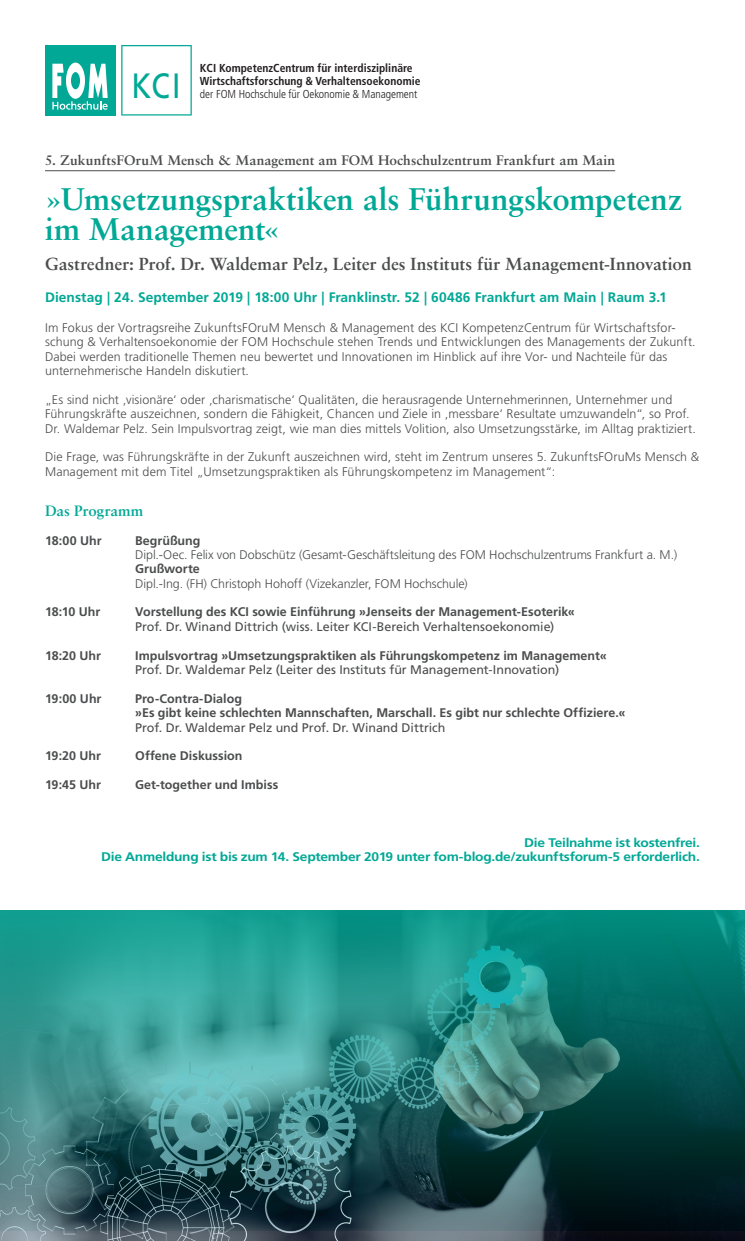
<style>
.page{position:relative;width:745px;height:1241px;background:#fff}
.page>*{position:absolute;margin:0;border:0;box-sizing:border-box;transform-origin:0 0}
.t1{font:35.12px "Frutiger LT Pro";color:#00a895;scale:.85 1}
.t2{font:700 31.25px/30px "Sabon LT Std";color:#00a895}
.t3{font:700 17.5px "Sabon LT Std";color:#4b4c4d}
.t4{font:700 15px "Sabon LT Std";letter-spacing:.005em;color:#00a895}
.t5{font:700 13.75px "Frutiger LT Std";color:#00a895}
.t6{font:700 13.75px "Sabon LT Std";letter-spacing:.01em;color:#4b4c4d}
.t7{font:300 12.5px/14.4px "Frutiger LT Std";letter-spacing:.005em;color:#4b4c4d}
.t8{font:700 12.5px/14.4px "Frutiger LT Std";color:#4b4c4d}
.t9{font:12.5px "Frutiger LT Std";color:#4b4c4d}
.t10{font:700 12.5px/14.4px "Frutiger LT Std";letter-spacing:-.02em;color:#00a895;text-align:right;scale:1.1 1}
.t11{font:700 condensed 11.5px/13px "Frutiger LT Std";color:#231f20}
.t12{font:300 condensed 11.5px "Frutiger LT Std";letter-spacing:-.005em;color:#231f20}
</style>
<div class="page">
<img style="left:0;top:910px;width:744px;height:330px">
<svg style="left:121px;top:45px;width:71px;height:70px"></svg>
<div style="left:45px;top:45px;width:70px;height:70px;background:#00a895"></div>
<svg style="left:52px;top:63px;width:56px;height:47px"></svg>
<hr style="left:45px;top:170px;width:569px;height:1px;background:#4b4c4d">
<h1 class="t1" style="left:131px;top:65px;width:59px">KCI</h1>
<p class="t11" style="left:200px;top:62px;width:222px">KCI KompetenzCentrum für interdisziplinäre<br>Wirtschaftsforschung &amp; Verhaltensoekonomie</p>
<p class="t12" style="left:200px;top:88px;width:219px">der FOM Hochschule für Oekonomie &amp; Management</p>
<p class="t6" style="left:45px;top:152px;width:571px">5. ZukunftsFOruM Mensch &amp; Management am FOM Hochschulzentrum Frankfurt am Main</p>
<h2 class="t2" style="left:45px;top:183px;width:638px">»Umsetzungspraktiken als Führungskompetenz im Management«</h2>
<h3 class="t3" style="left:45px;top:253px;width:648px">Gastredner: Prof. Dr. Waldemar Pelz, Leiter des Instituts für Management-Innovation</h3>
<p class="t5" style="left:45px;top:289px;width:623px">Dienstag | 24. September 2019 | 18:00 Uhr | Franklinstr. 52 | 60486 Frankfurt am Main | Raum 3.1</p>
<p class="t7" style="left:45px;top:320px;width:651px">Im Fokus der Vortragsreihe ZukunftsFOruM Mensch &amp; Management des KCI KompetenzCentrum für Wirtschaftsfor&shy;schung &amp; Verhaltensoekonomie der FOM Hochschule stehen Trends und Entwicklungen des Managements der Zukunft.<br>Dabei werden traditionelle Themen neu bewertet und Innovationen im Hinblick auf ihre Vor- und Nachteile für das unternehmerische Handeln diskutiert.</p>
<p class="t7" style="left:45px;top:392px;width:651px">„Es sind nicht ‚visionäre‘ oder ‚charismatische‘ Qualitäten, die herausragende Unternehmerinnen, Unternehmer und<br>Führungskräfte auszeichnen, sondern die Fähigkeit, Chancen und Ziele in ‚messbare‘ Resultate umzuwandeln“, so Prof.<br>Dr. Waldemar Pelz. Sein Impulsvortrag zeigt, wie man dies mittels Volition, also Umsetzungsstärke, im Alltag praktiziert.</p>
<p class="t7" style="left:45px;top:450px;width:655px">Die Frage, was Führungskräfte in der Zukunft auszeichnen wird, steht im Zentrum unseres 5. ZukunftsFOruMs Mensch &amp;<br>Management mit dem Titel „Umsetzungspraktiken als Führungskompetenz im Management“:</p>
<p class="t4" style="left:45px;top:502px;width:100px">Das Programm</p>
<p class="t8" style="left:45px;top:533px;width:58px">18:00 Uhr</p>
<p class="t8" style="left:135px;top:533px;width:67px">Begrüßung</p>
<p class="t7" style="left:135px;top:547px;width:543px">Dipl.-Oec. Felix von Dobschütz (Gesamt-Geschäftsleitung des FOM Hochschulzentrums Frankfurt a. M.)</p>
<p class="t8" style="left:135px;top:561px;width:66px">Grußworte</p>
<p class="t7" style="left:135px;top:576px;width:334px">Dipl.-Ing. (FH) Christoph Hohoff (Vizekanzler, FOM Hochschule)</p>
<p class="t8" style="left:45px;top:605px;width:57px">18:10 Uhr</p>
<p class="t8" style="left:135px;top:605px;width:441px">Vorstellung des KCI sowie Einführung »Jenseits der Management-Esoterik«</p>
<p class="t9" style="left:135px;top:619px;width:420px">Prof. Dr. Winand Dittrich (wiss. Leiter KCI-Bereich Verhaltensoekonomie)</p>
<p class="t8" style="left:45px;top:648px;width:57px">18:20 Uhr</p>
<p class="t8" style="left:135px;top:648px;width:472px">Impulsvortrag »Umsetzungspraktiken als Führungskompetenz im Management«</p>
<p class="t9" style="left:135px;top:662px;width:425px">Prof. Dr. Waldemar Pelz (Leiter des Instituts für Management-Innovation)</p>
<p class="t8" style="left:45px;top:691px;width:58px">19:00 Uhr</p>
<p class="t8" style="left:135px;top:691px;width:491px">Pro-Contra-Dialog<br>»Es gibt keine schlechten Mannschaften, Marschall. Es gibt nur schlechte Offiziere.«</p>
<p class="t9" style="left:135px;top:719px;width:311px">Prof. Dr. Waldemar Pelz und Prof. Dr. Winand Dittrich</p>
<p class="t8" style="left:45px;top:748px;width:57px">19:20 Uhr</p>
<p class="t8" style="left:135px;top:748px;width:109px">Offene Diskussion</p>
<p class="t8" style="left:45px;top:777px;width:57px">19:45 Uhr</p>
<p class="t8" style="left:135px;top:777px;width:144px">Get-together und Imbiss</p>
<p class="t10" style="left:101px;top:835px;width:545px">Die Teilnahme ist kostenfrei.<br>Die Anmeldung ist bis zum 14. September 2019 unter fom-blog.de/zukunftsforum-5 erforderlich.</p>
</div>
